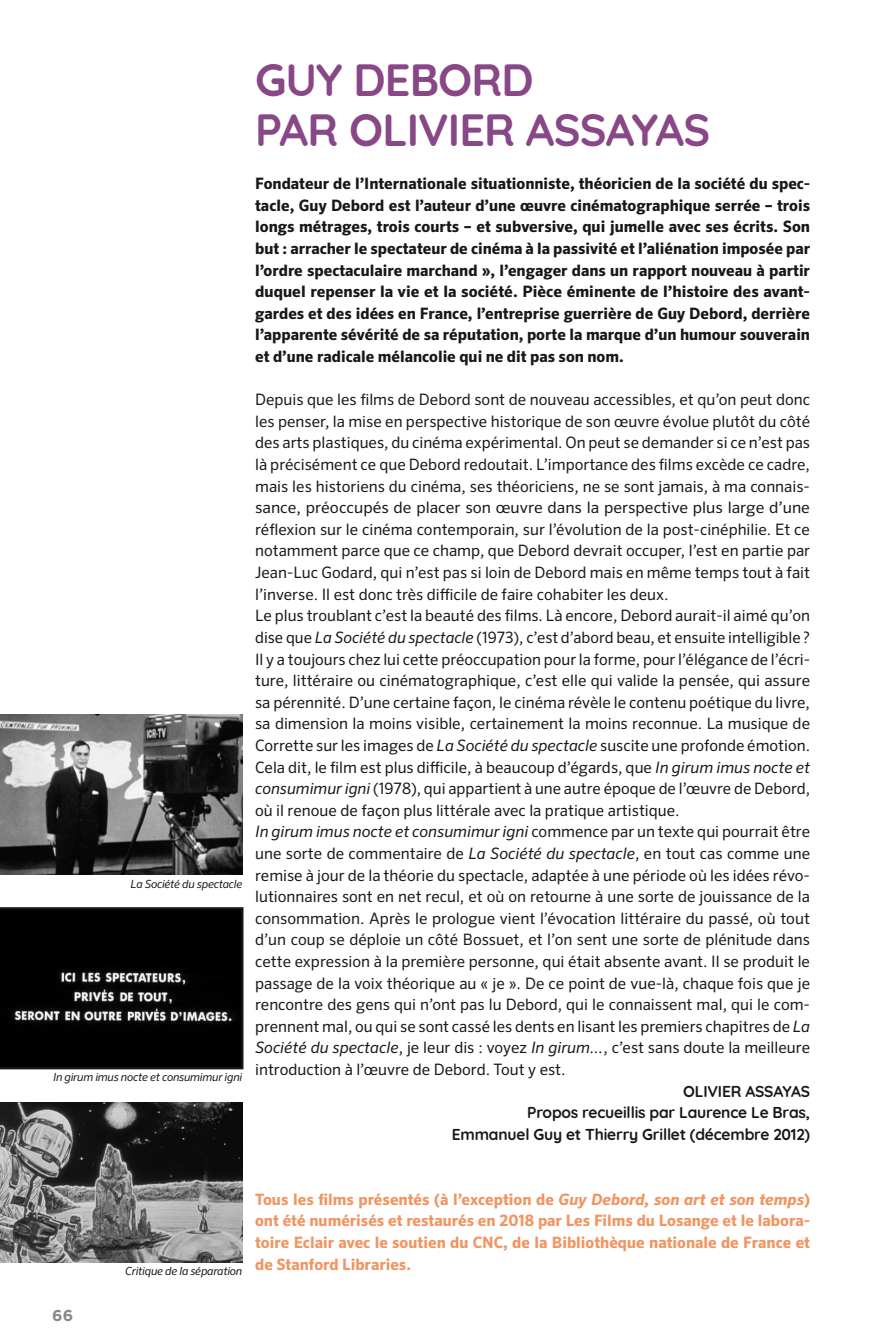
<style>
.page{position:relative;width:893px;height:1340px;background:#fff}
.page>*{position:absolute;margin:0;border:0;box-sizing:border-box;transform-origin:0 0}
.t1{font:700 45px/49.5px "Quicksand";letter-spacing:-.02em;color:#884787}
.t2{font:15.75px/21.6px "Sero Pro";color:#1a171c}
.t3{font:700 15.75px/21.6px "Sero Pro";color:#1a171c;text-align:justify}
.t4{font:700 15.75px/21.6px "Sero Pro";color:#f19562;text-align:justify}
.t5{font:700 15.75px/21.6px "Quicksand";letter-spacing:-.01em;color:#1a171c;text-align:right}
.t6{font:700 15.75px "Gotham HTF";color:#87888a}
.t7{font:italic 11.25px "Sero Pro";letter-spacing:-.02em;color:#1a171c}
.s1{font-style:italic}
</style>
<div class="page">
<img style="left:0;top:1102px;width:242px;height:160px">
<svg style="left:0;top:907px;width:243px;height:162px;background:#0f0f0f"></svg>
<img style="left:0;top:714px;width:242px;height:160px">
<p class="t7" style="left:131px;top:877px;width:113px">La Société du spectacle</p>
<p class="t7" style="left:53px;top:1070px;width:191px">In girum imus nocte et consumimur igni</p>
<h1 class="t1" style="left:255px;top:51px;width:457px">GUY DEBORD<br>PAR OLIVIER ASSAYAS</h1>
<p class="t3" style="left:255px;top:173px;width:556px">Fondateur de l’Internationale situationniste, théoricien de la société du spec&shy;tacle, Guy Debord est l’auteur d’une œuvre cinématographique serrée – trois longs métrages, trois courts – et subversive, qui jumelle avec ses écrits. Son but : arracher le spectateur de cinéma à la passivité et l’aliénation imposée par l’ordre spectaculaire marchand », l’engager dans un rapport nouveau à partir duquel repenser la vie et la société. Pièce éminente de l’histoire des avant&shy;gardes et des idées en France, l’entreprise guerrière de Guy Debord, derrière l’apparente sévérité de sa réputation, porte la marque d’un humour souverain et d’une radicale mélancolie qui ne dit pas son nom.</p>
<p class="t2" style="left:255px;top:388px;width:556px">Depuis que les films de Debord sont de nouveau accessibles, et qu’on peut donc les penser, la mise en perspective historique de son œuvre évolue plutôt du côté des arts plastiques, du cinéma expérimental. On peut se demander si ce n’est pas là précisément ce que Debord redoutait. L’importance des films excède ce cadre, mais les historiens du cinéma, ses théoriciens, ne se sont jamais, à ma connais&shy;sance, préoccupés de placer son œuvre dans la perspective plus large d’une réflexion sur le cinéma contemporain, sur l’évolution de la post-cinéphilie. Et ce notamment parce que ce champ, que Debord devrait occuper, l’est en partie par Jean-Luc Godard, qui n’est pas si loin de Debord mais en même temps tout à fait l’inverse. Il est donc très difficile de faire cohabiter les deux.<br>Le plus troublant c’est la beauté des films. Là encore, Debord aurait-il aimé qu’on dise que <span class="s1">La Société du spectacle</span> (1973), c’est d’abord beau, et ensuite intelligible ?<br>Il y a toujours chez lui cette préoccupation pour la forme, pour l’élégance de l’écri&shy;ture, littéraire ou cinématographique, c’est elle qui valide la pensée, qui assure sa pérennité. D’une certaine façon, le cinéma révèle le contenu poétique du livre, sa dimension la moins visible, certainement la moins reconnue. La musique de Corrette sur les images de <span class="s1">La Société du spectacle</span> suscite une profonde émotion.<br>Cela dit, le film est plus difficile, à beaucoup d’égards, que <span class="s1">In girum imus nocte et consumimur igni</span> (1978), qui appartient à une autre époque de l’œuvre de Debord, où il renoue de façon plus littérale avec la pratique artistique.<br><span class="s1">In girum imus nocte et consumimur igni</span> commence par un texte qui pourrait être une sorte de commentaire de <span class="s1">La Société du spectacle</span>, en tout cas comme une remise à jour de la théorie du spectacle, adaptée à une période où les idées révo&shy;lutionnaires sont en net recul, et où on retourne à une sorte de jouissance de la consommation. Après le prologue vient l’évocation littéraire du passé, où tout d’un coup se déploie un côté Bossuet, et l’on sent une sorte de plénitude dans cette expression à la première personne, qui était absente avant. Il se produit le passage de la voix théorique au « je ». De ce point de vue-là, chaque fois que je rencontre des gens qui n’ont pas lu Debord, qui le connaissent mal, qui le com&shy;prennent mal, ou qui se sont cassé les dents en lisant les premiers chapitres de <span class="s1">La Société du spectacle</span>, je leur dis : voyez <span class="s1">In girum...</span>, c’est sans doute la meilleure introduction à l’œuvre de Debord. Tout y est.</p>
<p class="t5" style="left:452px;top:1078px;width:360px">OLIVIER ASSAYAS<br>Propos recueillis par Laurence Le Bras,<br>Emmanuel Guy et Thierry Grillet (décembre 2012)</p>
<p class="t6" style="left:52px;top:1306px;width:22px">66</p>
<p class="t7" style="left:125px;top:1264px;width:119px">Critique de la séparation</p>
<p class="t4" style="left:255px;top:1188px;width:556px">Tous les films présentés (à l’exception de <span class="s1">Guy Debord, son art et son temps</span>) ont été numérisés et restaurés en 2018 par Les Films du Losange et le labora&shy;toire Eclair avec le soutien du CNC, de la Bibliothèque nationale de France et de Stanford Libraries.</p>
</div>
